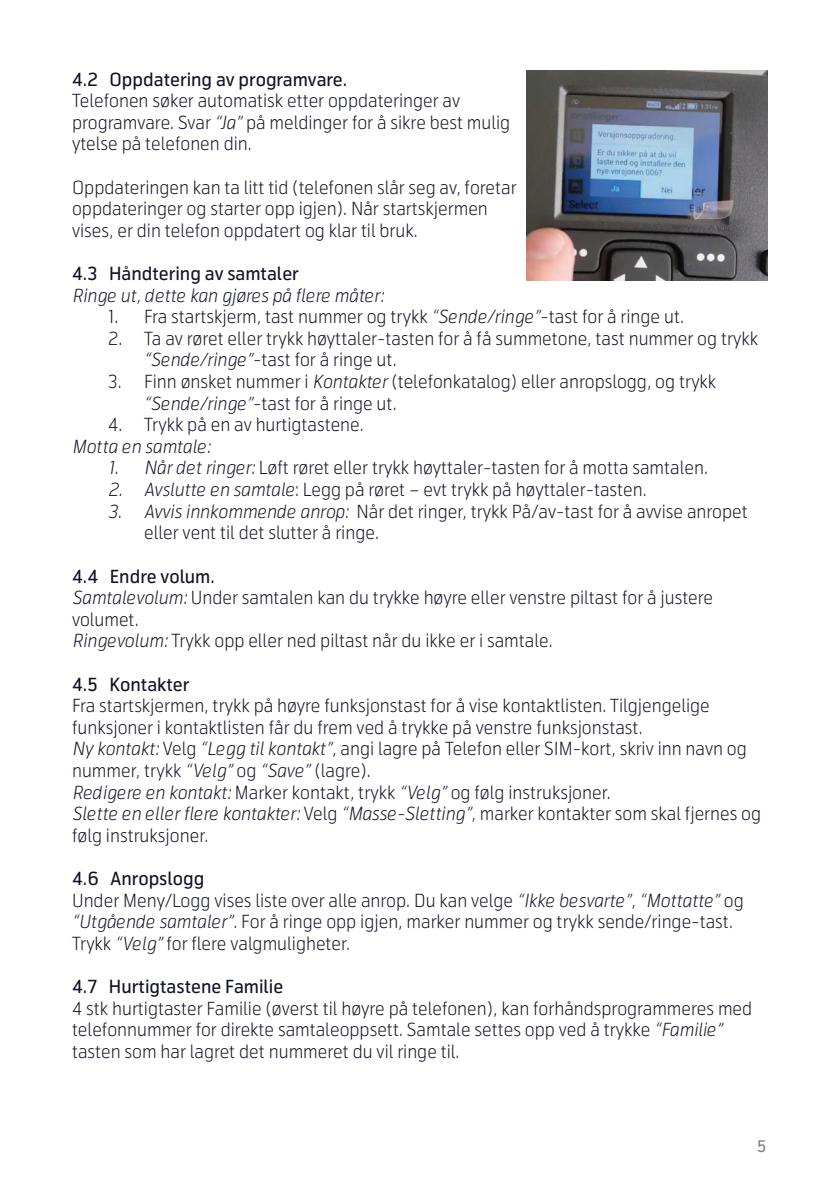
<style>
.page{position:relative;width:840px;height:1191px;background:#fff}
.page>*{position:absolute;margin:0;border:0;box-sizing:border-box;transform-origin:0 0}
.t1{font:300 18px/21.6px "Telenor";color:#0f1125}
.t2{font:18px "Telenor";color:#0f1125}
.t3{font:italic 300 18px "Telenor";color:#0f1125}
.t4{font:16px "Telenor";color:#808285}
.s1{font-style:italic}
.s2{font-weight:400}
</style>
<div class="page">
<img style="left:526px;top:71px;width:241px;height:209px">
<p class="t2" style="left:72px;top:68px;width:276px">4.2 Oppdatering av programvare.</p>
<p class="t1" style="left:72px;top:90px;width:439px">Telefonen søker automatisk etter oppdateringer av programvare. Svar <span class="s1">“Ja”</span> på meldinger for å sikre best mulig ytelse på telefonen din.</p>
<p class="t1" style="left:72px;top:176px;width:446px">Oppdateringen kan ta litt tid (telefonen slår seg av, foretar oppdateringer og starter opp igjen). Når startskjermen vises, er din telefon oppdatert og klar til bruk.</p>
<p class="t2" style="left:72px;top:262px;width:228px">4.3 Håndtering av samtaler</p>
<p class="t3" style="left:72px;top:284px;width:313px">Ringe ut, dette kan gjøres på flere måter:</p>
<p class="t1" style="left:108px;top:306px;width:577px">1. Fra startskjerm, tast nummer og trykk <span class="s1">“Sende/ringe”</span>-tast for å ringe ut.</p>
<p class="t1" style="left:144px;top:328px;width:615px;text-indent:-36px">2. Ta av røret eller trykk høyttaler-tasten for å få summetone, tast nummer og trykk <span class="s1">“Sende/ringe”</span>-tast for å ringe ut.</p>
<p class="t1" style="left:144px;top:371px;width:573px;text-indent:-36px">3. Finn ønsket nummer i <span class="s1">Kontakter</span> (telefonkatalog) eller anropslogg, og trykk <span class="s1">“Sende/ringe”</span>-tast for å ringe ut.</p>
<p class="t1" style="left:108px;top:414px;width:257px">4. Trykk på en av hurtigtastene.</p>
<p class="t3" style="left:72px;top:435px;width:140px">Motta en samtale:</p>
<p class="t1" style="left:108px;top:457px;width:601px"><span class="s1">1. Når det ringer:</span> Løft røret eller trykk høyttaler-tasten for å motta samtalen.</p>
<p class="t1" style="left:108px;top:479px;width:539px"><span class="s1">2. Avslutte en samtale</span>: Legg på røret – evt trykk på høyttaler-tasten.</p>
<p class="t1" style="left:144px;top:500px;width:604px;text-indent:-36px"><span class="s1">3. Avvis innkommende anrop:</span> Når det ringer, trykk På/av-tast for å avvise anropet eller vent til det slutter å ringe.</p>
<p class="t1" style="left:72px;top:565px;width:642px"><span class="s2">4.4 Endre volum.<br></span><span class="s1">Samtalevolum:</span> Under samtalen kan du trykke høyre eller venstre piltast for å justere volumet.<br><span class="s1">Ringevolum:</span> Trykk opp eller ned piltast når du ikke er i samtale.</p>
<p class="t2" style="left:72px;top:673px;width:119px">4.5 Kontakter</p>
<p class="t1" style="left:72px;top:695px;width:690px">Fra startskjermen, trykk på høyre funksjonstast for å vise kontaktlisten. Tilgjengelige funksjoner i kontaktlisten får du frem ved å trykke på venstre funksjonstast.<br><span class="s1">Ny kontakt:</span> Velg <span class="s1">“Legg til kontakt”</span>, angi lagre på Telefon eller SIM-kort, skriv inn navn og nummer, trykk <span class="s1">“Velg”</span> og <span class="s1">“Save”</span> (lagre).<br><span class="s1">Redigere en kontakt:</span> Marker kontakt, trykk <span class="s1">“Velg”</span> og følg instruksjoner.<br><span class="s1">Slette en eller flere kontakter:</span> Velg <span class="s1">“Masse-Sletting”</span>, marker kontakter som skal fjernes og følg instruksjoner.</p>
<p class="t1" style="left:72px;top:868px;width:672px"><span class="s2">4.6 Anropslogg<br></span>Under Meny/Logg vises liste over alle anrop. Du kan velge <span class="s1">“Ikke besvarte”</span>, <span class="s1">“Mottatte”</span> og <span class="s1">“Utgående samtaler”</span>. For å ringe opp igjen, marker nummer og trykk sende/ringe-tast.<br>Trykk <span class="s1">“Velg”</span> for flere valgmuligheter.</p>
<p class="t2" style="left:72px;top:975px;width:213px">4.7 Hurtigtastene Familie</p>
<p class="t1" style="left:72px;top:997px;width:681px">4 stk hurtigtaster Familie (øverst til høyre på telefonen), kan forhåndsprogrammeres med telefonnummer for direkte samtaleoppsett. Samtale settes opp ved å trykke <span class="s1">“Familie” </span>tasten som har lagret det nummeret du vil ringe til.</p>
<p class="t4" style="left:756px;top:1136px;width:11px">5</p>
</div>
